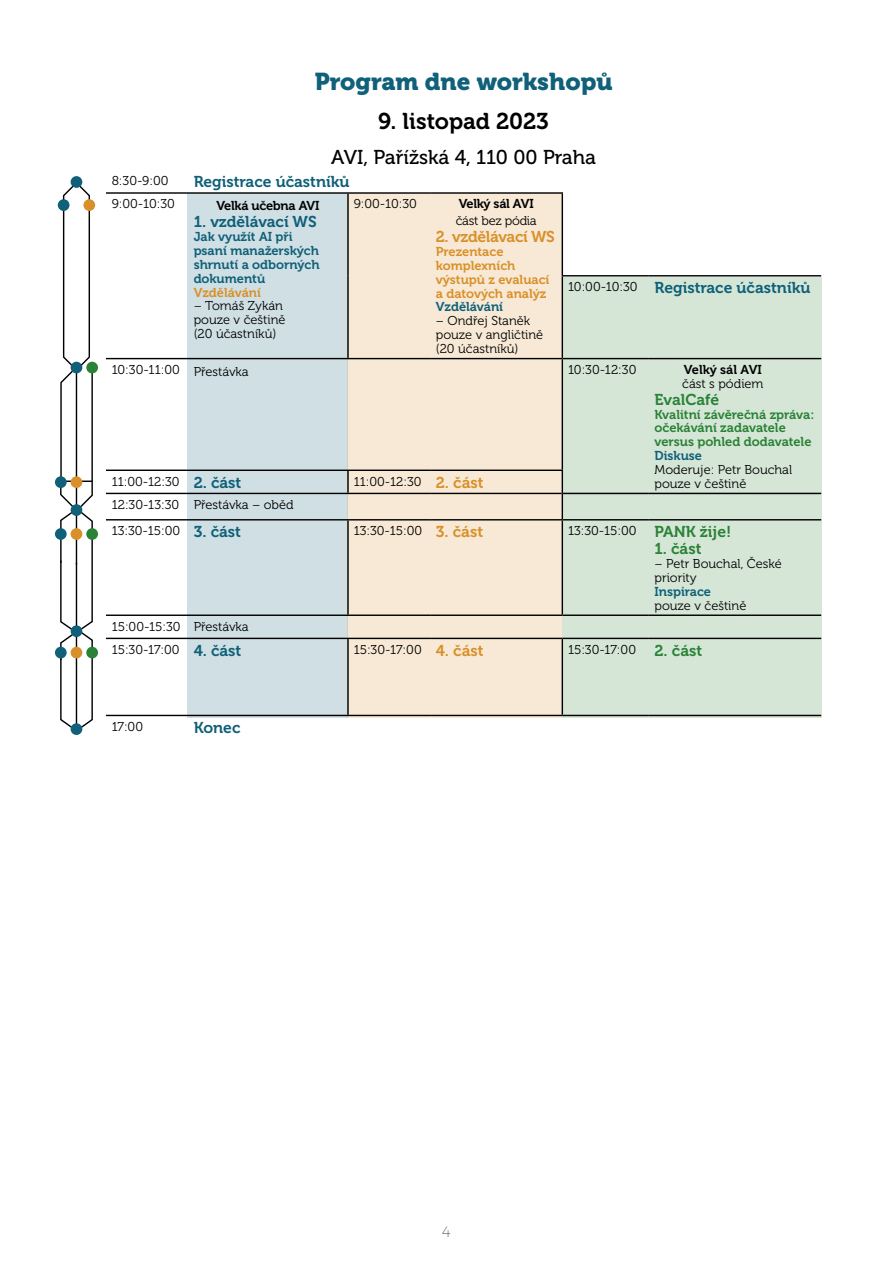
<style>
.page{position:relative;width:893px;height:1263px;background:#fff}
.page>*{position:absolute;margin:0;border:0;box-sizing:border-box;transform-origin:0 0}
.t1{font:24.15px "Museo 900";color:#0f6078}
.t2{font:22.8px "Museo 700";color:#000}
.t3{font:19.95px "Museo 500";color:#000}
.t4{font:15.6px "Museo 700";color:#0f6078}
.t5{font:15.6px "Museo 700";letter-spacing:-.02em;color:#d99029}
.t6{font:15.6px "Museo 700";color:#298235}
.t7{font:200 15px "Montserrat";color:#5d5d60}
.t8{font:12.9px/13.8px "Museo 300";color:#000}
.t9{font:12.9px/13.8px "Museo 700";color:#0f6078}
.t10{font:12.9px/13.8px "Museo 700";color:#298235}
.t11{font:12.9px/13.8px "Museo 700";color:#d99029}
.t12{font:12.9px "Museo 700";letter-spacing:-.02em;color:#000}
.t13{font:12.9px "Museo 300";letter-spacing:-.02em;color:#000}
.t14{font:12.9px "Museo 700";color:#000}
.s1{font-family:"Museo 300";font-size:12.9px;color:#000}
.s2{font-family:"Museo 700";font-size:15.6px;color:#0f6078}
.s3{font-family:"Museo 700";font-size:15.6px;color:#d99029}
.s4{font-family:"Museo 700";font-size:15.6px;color:#298235}
</style>
<div class="page">
<div style="left:187px;top:193px;width:160px;height:525px;background:#cfdfe4"></div>
<div style="left:347px;top:193px;width:214px;height:525px;background:#f7e9d5"></div>
<div style="left:562px;top:277px;width:260px;height:440px;background:#d5e6d7"></div>
<svg style="left:59px;top:181px;width:35px;height:551px"></svg>
<hr style="left:106px;top:192px;width:82px;height:2px;background:#000">
<hr style="left:188px;top:192px;width:160px;height:2px;background:#000">
<hr style="left:348px;top:192px;width:82px;height:2px;background:#000">
<hr style="left:430px;top:192px;width:133px;height:2px;background:#000">
<hr style="left:562px;top:275px;width:87px;height:1px;background:#000">
<hr style="left:649px;top:275px;width:172px;height:1px;background:#000">
<hr style="left:106px;top:358px;width:82px;height:1px;background:#000">
<hr style="left:188px;top:358px;width:160px;height:1px;background:#000">
<hr style="left:348px;top:358px;width:82px;height:1px;background:#000">
<hr style="left:430px;top:358px;width:132px;height:1px;background:#000">
<hr style="left:562px;top:358px;width:87px;height:1px;background:#000">
<hr style="left:649px;top:358px;width:172px;height:1px;background:#000">
<hr style="left:106px;top:470px;width:82px;height:1px;background:#000">
<hr style="left:188px;top:470px;width:160px;height:1px;background:#000">
<hr style="left:348px;top:470px;width:82px;height:1px;background:#000">
<hr style="left:430px;top:470px;width:133px;height:1px;background:#000">
<hr style="left:106px;top:519px;width:82px;height:1px;background:#000">
<hr style="left:188px;top:519px;width:160px;height:1px;background:#000">
<hr style="left:348px;top:519px;width:82px;height:1px;background:#000">
<hr style="left:430px;top:519px;width:132px;height:1px;background:#000">
<hr style="left:562px;top:519px;width:87px;height:1px;background:#000">
<hr style="left:649px;top:519px;width:172px;height:1px;background:#000">
<hr style="left:106px;top:614px;width:82px;height:2px;background:#000">
<hr style="left:188px;top:614px;width:160px;height:2px;background:#000">
<hr style="left:348px;top:614px;width:82px;height:2px;background:#000">
<hr style="left:430px;top:614px;width:132px;height:2px;background:#000">
<hr style="left:562px;top:614px;width:87px;height:2px;background:#000">
<hr style="left:649px;top:614px;width:172px;height:2px;background:#000">
<hr style="left:106px;top:638px;width:82px;height:1px;background:#000">
<hr style="left:188px;top:638px;width:160px;height:1px;background:#000">
<hr style="left:348px;top:638px;width:82px;height:1px;background:#000">
<hr style="left:430px;top:638px;width:132px;height:1px;background:#000">
<hr style="left:562px;top:638px;width:87px;height:1px;background:#000">
<hr style="left:649px;top:638px;width:172px;height:1px;background:#000">
<hr style="left:106px;top:715px;width:82px;height:1px;background:#000">
<hr style="left:188px;top:715px;width:160px;height:1px;background:#000">
<hr style="left:348px;top:715px;width:82px;height:1px;background:#000">
<hr style="left:430px;top:715px;width:132px;height:1px;background:#000">
<hr style="left:562px;top:715px;width:87px;height:1px;background:#000">
<hr style="left:649px;top:715px;width:172px;height:1px;background:#000">
<hr style="left:347px;top:194px;width:2px;height:82px;background:#000">
<hr style="left:347px;top:276px;width:2px;height:82px;background:#000">
<hr style="left:347px;top:471px;width:2px;height:22px;background:#000">
<hr style="left:347px;top:520px;width:2px;height:94px;background:#000">
<hr style="left:347px;top:639px;width:2px;height:76px;background:#000">
<hr style="left:562px;top:194px;width:1px;height:81px;background:#000">
<hr style="left:562px;top:276px;width:1px;height:82px;background:#000">
<hr style="left:562px;top:359px;width:1px;height:111px;background:#000">
<svg style="left:562px;top:471px;width:1px;height:48px"></svg>
<hr style="left:562px;top:520px;width:1px;height:94px;background:#000">
<hr style="left:562px;top:639px;width:1px;height:76px;background:#000">
<hr style="left:106px;top:493px;width:82px;height:1px;background:#000">
<hr style="left:188px;top:493px;width:160px;height:1px;background:#000">
<hr style="left:348px;top:493px;width:82px;height:1px;background:#000">
<hr style="left:430px;top:493px;width:132px;height:1px;background:#000">
<hr style="left:563px;top:493px;width:86px;height:1px;background:#000">
<hr style="left:649px;top:493px;width:172px;height:1px;background:#000">
<div style="left:71px;top:176px;width:11px;height:12px;background:#0f6078;border-radius:50%"></div>
<div style="left:83px;top:199px;width:12px;height:12px;background:#d99029;border-radius:50%"></div>
<div style="left:86px;top:362px;width:12px;height:11px;background:#298235;border-radius:50%"></div>
<div style="left:86px;top:647px;width:12px;height:11px;background:#298235;border-radius:50%"></div>
<div style="left:86px;top:528px;width:12px;height:12px;background:#298235;border-radius:50%"></div>
<div style="left:71px;top:476px;width:11px;height:12px;background:#d99029;border-radius:50%"></div>
<div style="left:71px;top:647px;width:11px;height:11px;background:#d99029;border-radius:50%"></div>
<div style="left:71px;top:625px;width:11px;height:12px;background:#0f6078;border-radius:50%"></div>
<div style="left:71px;top:723px;width:11px;height:12px;background:#0f6078;border-radius:50%"></div>
<div style="left:71px;top:504px;width:11px;height:12px;background:#0f6078;border-radius:50%"></div>
<div style="left:71px;top:528px;width:11px;height:12px;background:#d99029;border-radius:50%"></div>
<div style="left:58px;top:199px;width:12px;height:12px;background:#0f6078;border-radius:50%"></div>
<div style="left:71px;top:362px;width:11px;height:11px;background:#0f6078;border-radius:50%"></div>
<div style="left:55px;top:476px;width:12px;height:12px;background:#0f6078;border-radius:50%"></div>
<div style="left:55px;top:647px;width:12px;height:11px;background:#0f6078;border-radius:50%"></div>
<div style="left:55px;top:528px;width:12px;height:12px;background:#0f6078;border-radius:50%"></div>
<h1 class="t1" style="left:315px;top:68px;width:299px">Program dne workshopů</h1>
<h2 class="t2" style="left:378px;top:108px;width:172px">9. listopad 2023</h2>
<h3 class="t3" style="left:331px;top:146px;width:266px">AVI, Pařížská 4, 110 00 Praha</h3>
<p class="t8" style="left:112px;top:174px;width:58px">8:30-9:00</p>
<p class="t4" style="left:194px;top:173px;width:157px">Registrace účastníků</p>
<p class="t8" style="left:112px;top:197px;width:65px">9:00-10:30</p>
<p class="t12" style="left:216px;top:199px;width:105px">Velká učebna AVI</p>
<p class="t4" style="left:194px;top:213px;width:125px">1. vzdělávací WS</p>
<p class="t9" style="left:194px;top:230px;width:127px">Jak využít AI při psaní manažerských shrnutí a odborných dokumentů</p>
<p class="t11" style="left:194px;top:285px;width:69px">Vzdělávání</p>
<p class="t8" style="left:194px;top:299px;width:93px">– Tomáš Zykán pouze v češtině (20 účastníků)</p>
<p class="t8" style="left:354px;top:197px;width:65px">9:00-10:30</p>
<p class="t12" style="left:459px;top:197px;width:77px">Velký sál AVI</p>
<p class="t13" style="left:456px;top:214px;width:82px">část bez pódia</p>
<p class="t5" style="left:436px;top:228px;width:121px">2. vzdělávací WS</p>
<p class="t11" style="left:436px;top:245px;width:115px">Prezentace komplexních výstupů z evaluací a datových analýz</p>
<p class="t9" style="left:436px;top:300px;width:69px">Vzdělávání</p>
<p class="t8" style="left:436px;top:314px;width:109px">– Ondřej Staněk pouze v angličtině (20 účastníků)</p>
<p class="t4" style="left:568px;top:279px;width:244px"><span class="s1">10:00-10:30</span> Registrace účastníků</p>
<p class="t8" style="left:112px;top:363px;width:139px">10:30-11:00 Přestávka</p>
<p class="t8" style="left:568px;top:363px;width:70px">10:30-12:30</p>
<p class="t14" style="left:684px;top:362px;width:80px">Velký sál AVI</p>
<p class="t8" style="left:682px;top:377px;width:83px">část s pódiem</p>
<p class="t6" style="left:654px;top:391px;width:66px">EvalCafé</p>
<p class="t10" style="left:654px;top:407px;width:161px">Kvalitní závěrečná zpráva: očekávání zadavatele versus pohled dodavatele</p>
<p class="t9" style="left:654px;top:449px;width:49px">Diskuse</p>
<p class="t8" style="left:654px;top:463px;width:139px">Moderuje: Petr Bouchal</p>
<p class="t8" style="left:112px;top:474px;width:131px">11:00-12:30 <span class="s2">2. část</span></p>
<p class="t8" style="left:354px;top:474px;width:131px">11:00-12:30 <span class="s3">2. část</span></p>
<p class="t8" style="left:654px;top:477px;width:93px">pouze v češtině</p>
<p class="t8" style="left:112px;top:491px;width:184px;line-height:26.4px">12:30-13:30 Přestávka – oběd<br>13:30-15:00 <span class="s2">3. část</span></p>
<p class="t8" style="left:354px;top:524px;width:131px">13:30-15:00 <span class="s3">3. část</span></p>
<p class="t8" style="left:568px;top:524px;width:165px">13:30-15:00 <span class="s4">PANK žije!</span></p>
<p class="t6" style="left:654px;top:540px;width:49px">1. část</p>
<p class="t8" style="left:654px;top:557px;width:129px">– Petr Bouchal, České priority</p>
<p class="t9" style="left:654px;top:584px;width:58px">Inspirace</p>
<p class="t8" style="left:654px;top:598px;width:93px">pouze v češtině</p>
<p class="t8" style="left:112px;top:615px;width:139px;line-height:23.1px">15:00-15:30 Přestávka<br>15:30-17:00 <span class="s2">4. část</span></p>
<p class="t8" style="left:112px;top:720px;width:33px">17:00</p>
<p class="t4" style="left:194px;top:719px;width:48px">Konec</p>
<p class="t8" style="left:354px;top:643px;width:131px">15:30-17:00 <span class="s3">4. část</span></p>
<p class="t8" style="left:568px;top:643px;width:136px">15:30-17:00 <span class="s4">2. část</span></p>
<p class="t7" style="left:442px;top:1220px;width:11px">4</p>
</div>
